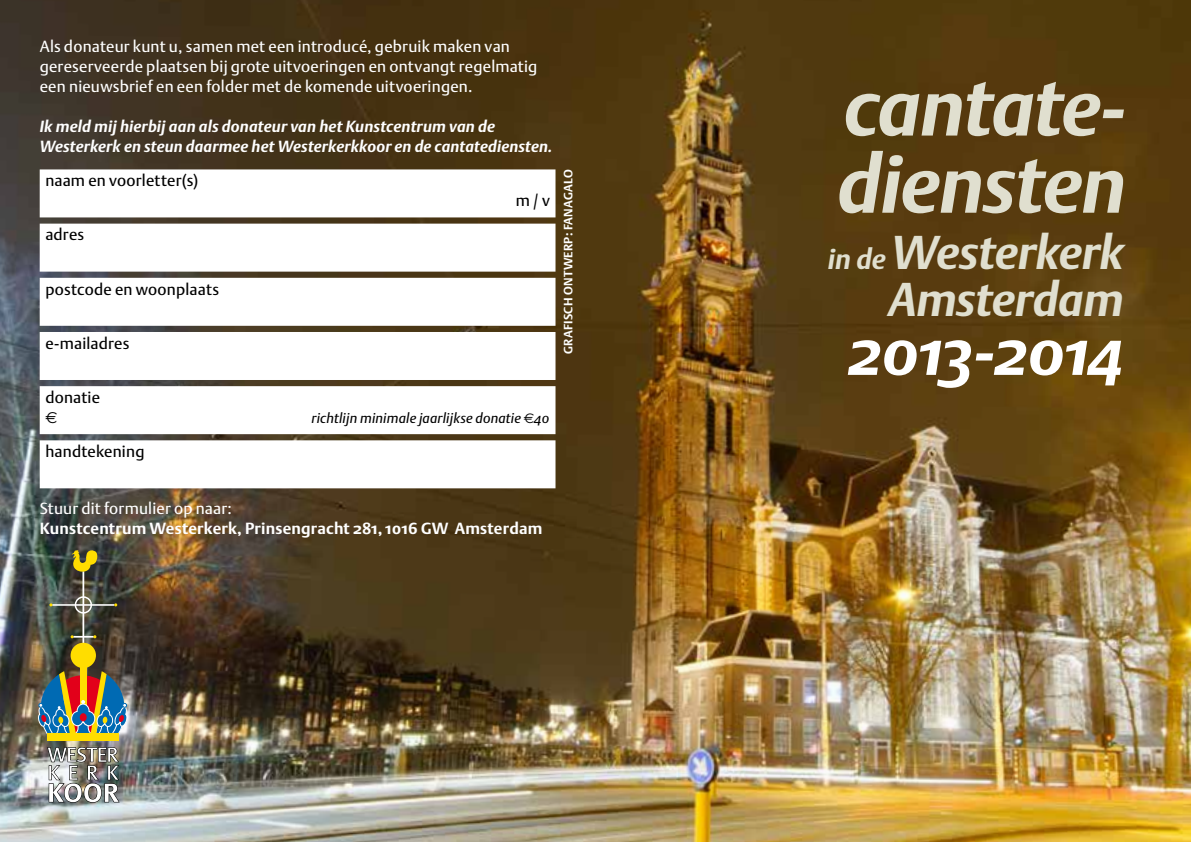
<style>
.page{position:relative;width:1191px;height:842px;background:#fff}
.page>*{position:absolute;margin:0;border:0;box-sizing:border-box;transform-origin:0 0}
.t1{font:italic 700 80px/77.2px "DTL Argo ST";letter-spacing:-.015em;color:#e0dfcf}
.t2{font:italic 700 66px "DTL Argo ST";letter-spacing:-.02em;color:#fff}
.t3{font:italic 700 47px/47px "DTL Argo ST";letter-spacing:-.005em;color:#e0dfcf;text-align:right}
.t4{font:16px/20px "DTL Argo ST";letter-spacing:.01em;color:#fff}
.t5{font:italic 700 16px/20px "DTL Argo ST";letter-spacing:.01em;color:#fff}
.t6{font:16px "DTL Argo ST";letter-spacing:.01em;color:#000}
.t7{font:700 16px "DTL Argo ST";letter-spacing:.015em;color:#fff}
.t8{font:16px "Euro Sans";color:#000}
.t9{font:italic 14px "DTL Argo ST";letter-spacing:.015em;color:#000}
.t10{font:700 12px "DTL Argo ST";letter-spacing:.025em;color:#fff}
.s1{font-family:"Euro Sans";font-style:normal}
.s2{font-size:28.2px}
</style>
<div class="page">
<img style="left:0;top:0;width:1191px;height:842px">
<div style="left:40px;top:169px;width:515px;height:48px;background:#fff"></div>
<div style="left:40px;top:224px;width:515px;height:48px;background:#fff"></div>
<div style="left:40px;top:278px;width:515px;height:48px;background:#fff"></div>
<div style="left:40px;top:332px;width:515px;height:48px;background:#fff"></div>
<div style="left:40px;top:386px;width:515px;height:48px;background:#fff"></div>
<div style="left:40px;top:440px;width:515px;height:48px;background:#fff"></div>
<div style="left:80px;top:664px;width:7px;height:44px;background:#fd0"></div>
<div style="left:71px;top:643px;width:25px;height:25px;background:#fd0;border-radius:50%"></div>
<img style="left:38px;top:669px;width:90px;height:72px">
<img style="left:47px;top:747px;width:73px;height:55px">
<img style="left:49px;top:550px;width:68px;height:94px">
<p class="t4" style="left:40px;top:36px;width:499px">Als donateur kunt u, samen met een introducé, gebruik maken van gereserveerde plaatsen bij grote uitvoeringen en ontvangt regelmatig een nieuwsbrief en een folder met de komende uitvoeringen.</p>
<p class="t5" style="left:40px;top:116px;width:514px">Ik meld mij hierbij aan als donateur van het Kunstcentrum van de<br>Westerkerk en steun daarmee het Westerkerkkoor en de cantatediensten.</p>
<p class="t6" style="left:45px;top:171px;width:155px">naam en voorletter(s)</p>
<p class="t6" style="left:516px;top:191px;width:36px">m / v</p>
<p class="t6" style="left:45px;top:225px;width:40px">adres</p>
<p class="t6" style="left:45px;top:279px;width:175px">postcode en woonplaats</p>
<p class="t6" style="left:45px;top:334px;width:86px">e-mailadres</p>
<p class="t10" style="left:561px;top:354px;width:186px;rotate:-90deg">GRAFISCH ONTWERP: FANAGALO</p>
<p class="t6" style="left:45px;top:388px;width:56px">donatie</p>
<p class="t8" style="left:45px;top:408px;width:13px">3</p>
<p class="t9" style="left:312px;top:410px;width:240px">richtlijn minimale jaarlijkse donatie <span class="s1">3</span>40</p>
<p class="t6" style="left:45px;top:442px;width:101px">handtekening</p>
<p class="t4" style="left:40px;top:498px;width:194px">Stuur dit formulier op naar:</p>
<p class="t7" style="left:40px;top:519px;width:504px">Kunstcentrum Westerkerk, Prinsengracht 281, 1016 GW Amsterdam</p>
<h1 class="t1" style="left:837px;top:68px;width:290px">cantate&shy;diensten</h1>
<h3 class="t3" style="left:828px;top:229px;width:297px"><span class="s2">in de</span> Westerkerk<br>Amsterdam</h3>
<h2 class="t2" style="left:848px;top:312px;width:277px">2013-2014</h2>
</div>
